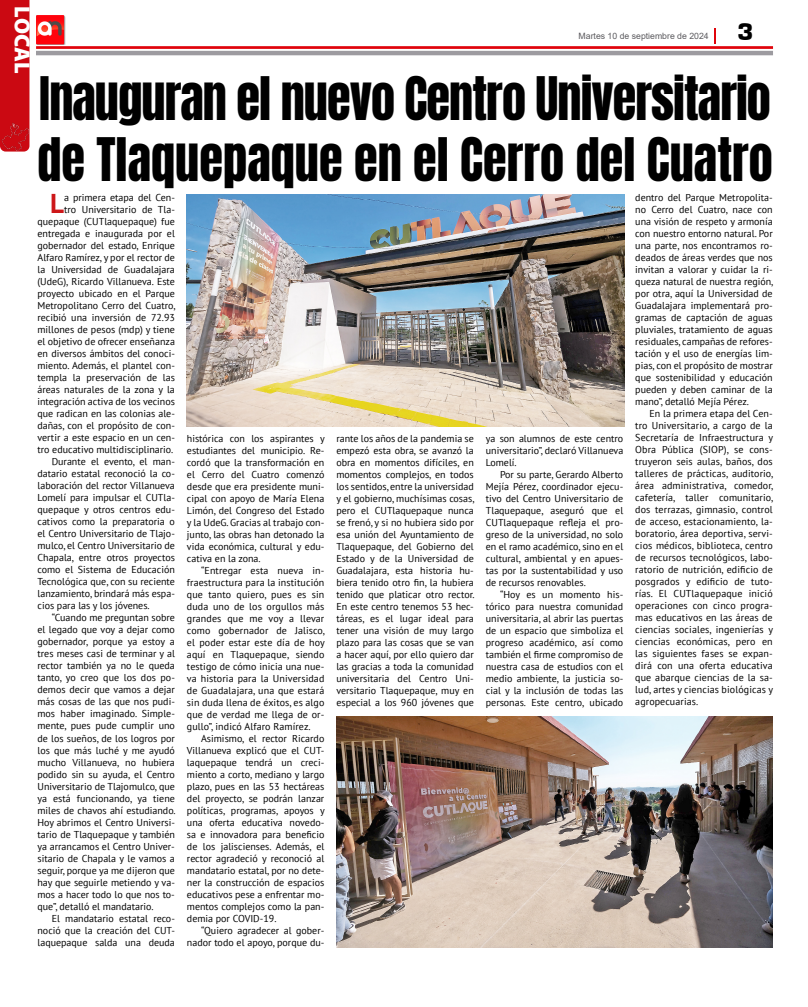
<style>
.page{position:relative;width:808px;height:1007px;background:#fff}
.page>*{position:absolute;margin:0;border:0;box-sizing:border-box;transform-origin:0 0}
.t1{font:51px/61px "Anton";letter-spacing:-.02em;color:#000;scale:.95 1}
.t2{font:700 27.1px "PT Sans";color:#cd1719}
.t3{font:900 25px "Eurostile";color:#000}
.t4{font:900 22px "Myriad Pro";letter-spacing:-.005em;color:#fff}
.t5{font:10px/12px "PT Sans";color:#000;text-align:justify}
.t6{font:8.7px "Arial";color:#5c5b5f}
</style>
<div class="page">
<svg style="left:36px;top:28px;width:737px;height:27px"></svg>
<img style="left:36px;top:16px;width:30px;height:29px">
<img style="left:336px;top:716px;width:437px;height:231px">
<img style="left:186px;top:195px;width:438px;height:231px">
<div style="left:0;top:0;width:29px;height:120px;background:#cb0912"></div>
<img style="left:0;top:120px;width:30px;height:32px">
<h3 class="t4" style="left:37px;top:6px;width:68px;rotate:90deg">LOCAL</h3>
<p class="t6" style="left:579px;top:30px;width:132px">Martes 10 de septiembre de 2024</p>
<h3 class="t3" style="left:737px;top:18px;width:17px">3</h3>
<h1 class="t1" style="left:37px;top:72px;width:776px">Inauguran el nuevo Centro Universitario de Tlaquepaque en el Cerro del Cuatro</h1>
<h2 class="t2" style="left:50px;top:186px;width:15px">L</h2>
<p class="t5" style="left:64px;top:191px;width:112px">a primera etapa del Cen-</p>
<p class="t5" style="left:64px;top:203px;width:112px">tro Universitario de Tla-</p>
<p class="t5" style="left:37px;top:215px;width:139px">quepaque (CUTlaquepaque) fue</p>
<p class="t5" style="left:37px;top:227px;width:139px">entregada e inaugurada por el</p>
<p class="t5" style="left:37px;top:239px;width:139px">gobernador del estado, Enrique</p>
<p class="t5" style="left:37px;top:251px;width:139px">Alfaro Ramírez, y por el rector de</p>
<p class="t5" style="left:37px;top:263px;width:139px">la Universidad de Guadalajara</p>
<p class="t5" style="left:37px;top:275px;width:139px">(UdeG), Ricardo Villanueva. Este</p>
<p class="t5" style="left:37px;top:287px;width:139px">proyecto ubicado en el Parque</p>
<p class="t5" style="left:37px;top:299px;width:140px">Metropolitano Cerro del Cuatro,</p>
<p class="t5" style="left:37px;top:311px;width:139px">recibió una inversión de 72.93</p>
<p class="t5" style="left:37px;top:323px;width:139px">millones de pesos (mdp) y tiene</p>
<p class="t5" style="left:37px;top:335px;width:139px">el objetivo de ofrecer enseñanza</p>
<p class="t5" style="left:37px;top:347px;width:139px">en diversos ámbitos del conoci-</p>
<p class="t5" style="left:37px;top:359px;width:139px">miento. Además, el plantel con-</p>
<p class="t5" style="left:37px;top:371px;width:139px">templa la preservación de las</p>
<p class="t5" style="left:37px;top:383px;width:139px">áreas naturales de la zona y la</p>
<p class="t5" style="left:37px;top:395px;width:139px">integración activa de los vecinos</p>
<p class="t5" style="left:37px;top:407px;width:139px">que radican en las colonias ale-</p>
<p class="t5" style="left:37px;top:419px;width:139px">dañas, con el propósito de con-</p>
<p class="t5" style="left:37px;top:431px;width:139px">vertir a este espacio en un cen-</p>
<p class="t5" style="left:37px;top:443px;width:137px">tro educativo multidisciplinario.</p>
<p class="t5" style="left:52px;top:455px;width:125px">Durante el evento, el man-</p>
<p class="t5" style="left:37px;top:467px;width:139px">datario estatal reconoció la co-</p>
<p class="t5" style="left:37px;top:479px;width:139px">laboración del rector Villanueva</p>
<p class="t5" style="left:37px;top:491px;width:139px">Lomelí para impulsar el CUTla-</p>
<p class="t5" style="left:37px;top:503px;width:139px">quepaque y otros centros edu-</p>
<p class="t5" style="left:37px;top:515px;width:139px">cativos como la preparatoria o</p>
<p class="t5" style="left:37px;top:527px;width:139px">el Centro Universitario de Tlajo-</p>
<p class="t5" style="left:37px;top:539px;width:139px">mulco, el Centro Universitario de</p>
<p class="t5" style="left:37px;top:551px;width:139px">Chapala, entre otros proyectos</p>
<p class="t5" style="left:37px;top:563px;width:139px">como el Sistema de Educación</p>
<p class="t5" style="left:37px;top:575px;width:139px">Tecnológica que, con su reciente</p>
<p class="t5" style="left:37px;top:587px;width:139px">lanzamiento, brindará más espa-</p>
<p class="t5" style="left:37px;top:599px;width:114px">cios para las y los jóvenes.</p>
<p class="t5" style="left:52px;top:611px;width:125px">“Cuando me preguntan sobre</p>
<p class="t5" style="left:37px;top:623px;width:139px">el legado que voy a dejar como</p>
<p class="t5" style="left:37px;top:635px;width:139px">gobernador, porque ya estoy a</p>
<p class="t5" style="left:37px;top:647px;width:139px">tres meses casi de terminar y al</p>
<p class="t5" style="left:37px;top:659px;width:139px">rector también ya no le queda</p>
<p class="t5" style="left:37px;top:671px;width:139px">tanto, yo creo que los dos po-</p>
<p class="t5" style="left:37px;top:683px;width:139px">demos decir que vamos a dejar</p>
<p class="t5" style="left:37px;top:695px;width:139px">más cosas de las que nos pudi-</p>
<p class="t5" style="left:37px;top:707px;width:139px">mos haber imaginado. Simple-</p>
<p class="t5" style="left:37px;top:719px;width:139px">mente, pues pude cumplir uno</p>
<p class="t5" style="left:37px;top:731px;width:139px">de los sueños, de los logros por</p>
<p class="t5" style="left:37px;top:743px;width:139px">los que más luché y me ayudó</p>
<p class="t5" style="left:37px;top:755px;width:139px">mucho Villanueva, no hubiera</p>
<p class="t5" style="left:37px;top:767px;width:139px">podido sin su ayuda, el Centro</p>
<p class="t5" style="left:37px;top:779px;width:139px">Universitario de Tlajomulco, que</p>
<p class="t5" style="left:37px;top:791px;width:139px">ya está funcionando, ya tiene</p>
<p class="t5" style="left:37px;top:803px;width:140px">miles de chavos ahí estudiando.</p>
<p class="t5" style="left:37px;top:815px;width:139px">Hoy abrimos el Centro Universi-</p>
<p class="t5" style="left:37px;top:827px;width:139px">tario de Tlaquepaque y también</p>
<p class="t5" style="left:37px;top:839px;width:139px">ya arrancamos el Centro Univer-</p>
<p class="t5" style="left:37px;top:851px;width:139px">sitario de Chapala y le vamos a</p>
<p class="t5" style="left:37px;top:863px;width:139px">seguir, porque ya me dijeron que</p>
<p class="t5" style="left:37px;top:875px;width:139px">hay que seguirle metiendo y va-</p>
<p class="t5" style="left:37px;top:887px;width:139px">mos a hacer todo lo que nos to-</p>
<p class="t5" style="left:37px;top:899px;width:118px">que”, detalló el mandatario.</p>
<p class="t5" style="left:52px;top:911px;width:125px">El mandatario estatal reco-</p>
<p class="t5" style="left:37px;top:923px;width:139px">noció que la creación del CUT-</p>
<p class="t5" style="left:37px;top:935px;width:139px">laquepaque salda una deuda</p>
<p class="t5" style="left:187px;top:432px;width:139px">histórica con los aspirantes y estudiantes del municipio. Re&shy;cordó que la transformación en el Cerro del Cuatro comenzó desde que era presidente muni&shy;cipal con apoyo de María Elena Limón, del Congreso del Estado y la UdeG. Gracias al trabajo con&shy;junto, las obras han detonado la vida económica, cultural y edu&shy;cativa en la zona.</p>
<p class="t5" style="left:187px;top:564px;width:140px;text-indent:14px">“Entregar esta nueva in&shy;fraestructura para la institución que tanto quiero, pues es sin duda uno de los orgullos más grandes que me voy a llevar como gobernador de Jalisco, el poder estar este día de hoy aquí en Tlaquepaque, siendo testigo de cómo inicia una nue&shy;va historia para la Universidad de Guadalajara, una que estará sin duda llena de éxitos, es algo que de verdad me llega de or&shy;gullo”, indicó Alfaro Ramírez.</p>
<p class="t5" style="left:187px;top:732px;width:139px;text-indent:14px">Asimismo, el rector Ricardo Villanueva explicó que el CUT&shy;laquepaque tendrá un creci&shy;miento a corto, mediano y largo plazo, pues en las 53 hectáreas del proyecto, se podrán lanzar políticas, programas, apoyos y una oferta educativa novedo&shy;sa e innovadora para beneficio de los jaliscienses. Además, el rector agradeció y reconoció al mandatario estatal, por no dete&shy;ner la construcción de espacios educativos pese a enfrentar mo&shy;mentos complejos como la pan&shy;demia por COVID-19.</p>
<p class="t5" style="left:187px;top:924px;width:139px;text-align:right">“Quiero agradecer al gober&shy;nador todo el apoyo, porque du-</p>
<p class="t5" style="left:336px;top:432px;width:140px">rante los años de la pandemia se empezó esta obra, se avanzó la obra en momentos difíciles, en momentos complejos, en todos los sentidos, entre la universidad y el gobierno, muchísimas cosas, pero el CUTlaquepaque nunca se frenó, y si no hubiera sido por esa unión del Ayuntamiento de Tlaquepaque, del Gobierno del Estado y de la Universidad de Guadalajara, esta historia hu&shy;biera tenido otro fin, la hubiera tenido que platicar otro rector.<br>En este centro tenemos 53 hec&shy;táreas, es el lugar ideal para tener una visión de muy largo plazo para las cosas que se van a hacer aquí, por ello quiero dar las gracias a toda la comunidad universitaria del Centro Uni&shy;versitario Tlaquepaque, muy en especial a los 960 jóvenes que</p>
<p class="t5" style="left:486px;top:432px;width:139px">ya son alumnos de este centro universitario”, declaró Villanueva Lomelí.</p>
<p class="t5" style="left:486px;top:468px;width:139px;text-indent:14px">Por su parte, Gerardo Alberto Mejía Pérez, coordinador ejecu&shy;tivo del Centro Universitario de Tlaquepaque, aseguró que el CUTlaquepaque refleja el pro&shy;greso de la universidad, no solo en el ramo académico, sino en el cultural, ambiental y en apues&shy;tas por la sustentabilidad y uso de recursos renovables.</p>
<p class="t5" style="left:486px;top:588px;width:139px;text-indent:14px">“Hoy es un momento his&shy;tórico para nuestra comunidad universitaria, al abrir las puertas de un espacio que simboliza el progreso académico, así como también el firme compromiso de nuestra casa de estudios con el medio ambiente, la justicia so&shy;cial y la inclusión de todas las personas. Este centro, ubicado</p>
<p class="t5" style="left:635px;top:191px;width:140px">dentro del Parque Metropolita&shy;no Cerro del Cuatro, nace con una visión de respeto y armonía con nuestro entorno natural. Por una parte, nos encontramos ro&shy;deados de áreas verdes que nos invitan a valorar y cuidar la ri&shy;queza natural de nuestra región, por otra, aquí la Universidad de Guadalajara implementará pro&shy;gramas de captación de aguas pluviales, tratamiento de aguas residuales, campañas de refores&shy;tación y el uso de energías lim&shy;pias, con el propósito de mostrar que sostenibilidad y educación pueden y deben caminar de la mano”, detalló Mejía Pérez.</p>
<p class="t5" style="left:635px;top:407px;width:140px;text-indent:14px">En la primera etapa del Cen&shy;tro Universitario, a cargo de la Secretaría de Infraestructura y Obra Pública (SIOP), se cons&shy;truyeron seis aulas, baños, dos talleres de prácticas, auditorio, área administrativa, comedor, cafetería, taller comunitario, dos terrazas, gimnasio, control de acceso, estacionamiento, la&shy;boratorio, área deportiva, servi&shy;cios médicos, biblioteca, centro de recursos tecnológicos, labo&shy;ratorio de nutrición, edificio de posgrados y edificio de tuto&shy;rías. El CUTlaquepaque inició operaciones con cinco progra&shy;mas educativos en las áreas de ciencias sociales, ingenierías y ciencias económicas, pero en las siguientes fases se expan&shy;dirá con una oferta educativa que abarque ciencias de la sa&shy;lud, artes y ciencias biológicas y agropecuarias.</p>
</div>
